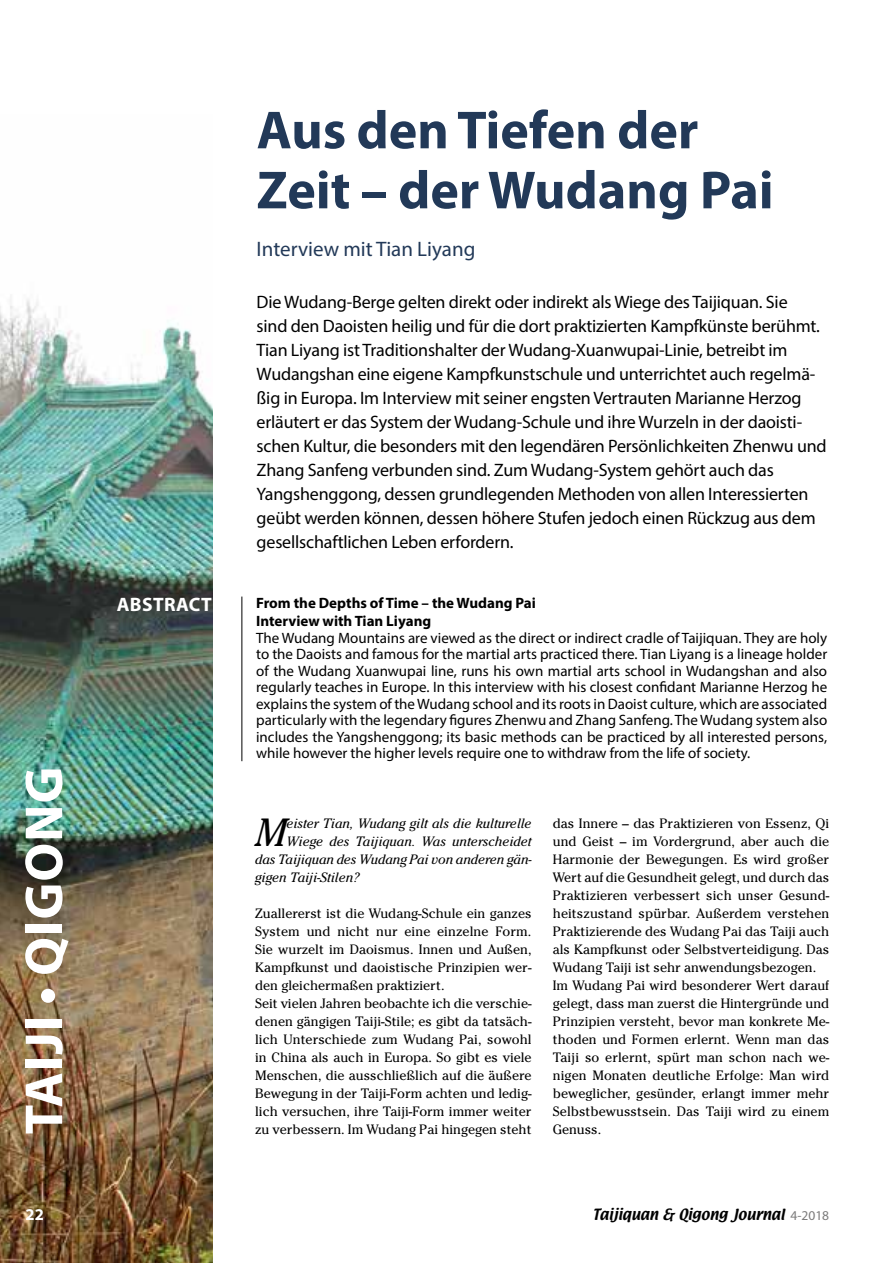
<style>
.page{position:relative;width:893px;height:1263px;background:#fff}
.page>*{position:absolute;margin:0;border:0;box-sizing:border-box;transform-origin:0 0}
.t1{font:700 54px/60px "Myriad Pro";color:#223958}
.t2{font:700 54px "Myriad Pro";letter-spacing:.02em;color:#fff}
.t3{font:italic 39.15px "Cheltenham Std";color:#000}
.t4{font:21px "Myriad Pro";color:#223958}
.t5{font:700 19.5px "Myriad Pro";letter-spacing:.02em;color:#fff}
.t6{font:18px/24px "Myriad Pro";letter-spacing:-.01em;color:#000}
.t7{font:700 16.5px "Myriad Pro";color:#fff}
.t8{font:15px/16.5px "Myriad Pro";color:#000;text-align:justify}
.t9{font:700 15px/18px "Myriad Pro";color:#000}
.t10{font:13.5px/18px "Cheltenham Std";color:#000}
.t11{font:italic 13.5px "Cheltenham Std";color:#000}
.t12{font:13.5px "Textile";color:#000}
.s1{font-family:"Myriad";color:#7c7b7b}
</style>
<div class="page">
<img style="left:0;top:299px;width:213px;height:964px">
<hr style="left:241px;top:596px;width:1px;height:165px;background:#000">
<h1 class="t1" style="left:257px;top:98px;width:518px">Aus den Tiefen der<br>Zeit – der Wudang Pai</h1>
<h3 class="t4" style="left:257px;top:236px;width:220px">Interview mit Tian Liyang</h3>
<h1 class="t2" style="left:9px;top:1134px;width:369px;rotate:-90deg">TAIJI • QIGONG</h1>
<h3 class="t5" style="left:117px;top:592px;width:97px">ABSTRACT</h3>
<p class="t6" style="left:257px;top:290px;width:572px">Die Wudang-Berge gelten direkt oder indirekt als Wiege des Taijiquan. Sie<br>sind den Daoisten heilig und für die dort praktizierten Kampfkünste berühmt.<br>Tian Liyang ist Traditionshalter der Wudang-Xuanwupai-Linie, betreibt im Wudangshan eine eigene Kampfkunstschule und unterrichtet auch regelmä&shy;ßig in Europa. Im Interview mit seiner engsten Vertrauten Marianne Herzog erläutert er das System der Wudang-Schule und ihre Wurzeln in der daoisti&shy;schen Kultur, die besonders mit den legendären Persönlichkeiten Zhenwu und Zhang Sanfeng verbunden sind. Zum Wudang-System gehört auch das Yangshenggong, dessen grundlegenden Methoden von allen Interessierten geübt werden können, dessen höhere Stufen jedoch einen Rückzug aus dem gesellschaftlichen Leben erfordern.</p>
<p class="t9" style="left:256px;top:594px;width:281px">From the Depths of Time – the Wudang Pai<br>Interview with Tian Liyang</p>
<p class="t8" style="left:256px;top:629px;width:573px">The Wudang Mountains are viewed as the direct or indirect cradle of Taijiquan. They are holy to the Daoists and famous for the martial arts practiced there. Tian Liyang is a lineage holder of the Wudang Xuanwupai line, runs his own martial arts school in Wudangshan and also regularly teaches in Europe. In this interview with his closest confidant Marianne Herzog he explains the system of the Wudang school and its roots in Daoist culture, which are associated particularly with the legendary figures Zhenwu and Zhang Sanfeng. The Wudang system also includes the Yangshenggong; its basic methods can be practiced by all interested persons, while however the higher levels require one to withdraw from the life of society.</p>
<p class="t11" style="left:286px;top:815px;width:247px">eister Tian, Wudang gilt als die kulturelle</p>
<p class="t11" style="left:286px;top:833px;width:247px">Wiege des Taijiquan. Was unterscheidet</p>
<p class="t11" style="left:255px;top:851px;width:278px">das Taijiquan des Wudang Pai von anderen gän-</p>
<p class="t11" style="left:255px;top:869px;width:106px">gigen Taiji-Stilen?</p>
<p class="t10" style="left:255px;top:904px;width:278px">Zuallererst ist die Wudang-Schule ein ganzes System und nicht nur eine einzelne Form.<br>Sie wurzelt im Daoismus. Innen und Außen, Kampfkunst und daoistische Prinzipien wer&shy;den gleichermaßen praktiziert.<br>Seit vielen Jahren beobachte ich die verschie&shy;denen gängigen Taiji-Stile; es gibt da tatsäch&shy;lich Unterschiede zum Wudang Pai, sowohl in China als auch in Europa. So gibt es viele Menschen, die ausschließlich auf die äußere Bewegung in der Taiji-Form achten und ledig&shy;lich versuchen, ihre Taiji-Form immer weiter zu verbessern. Im Wudang Pai hingegen steht</p>
<h2 class="t3" style="left:255px;top:809px;width:33px">M</h2>
<p class="t10" style="left:553px;top:814px;width:278px">das Innere – das Praktizieren von Essenz, Qi und Geist – im Vordergrund, aber auch die Harmonie der Bewegungen. Es wird großer Wert auf die Gesundheit gelegt, und durch das Praktizieren verbessert sich unser Gesund&shy;heitszustand spürbar. Außerdem verstehen Praktizierende des Wudang Pai das Taiji auch als Kampfkunst oder Selbstverteidigung. Das Wudang Taiji ist sehr anwendungsbezogen.<br>Im Wudang Pai wird besonderer Wert darauf gelegt, dass man zuerst die Hintergründe und Prinzipien versteht, bevor man konkrete Me&shy;thoden und Formen erlernt. Wenn man das Taiji so erlernt, spürt man schon nach we&shy;nigen Monaten deutliche Erfolge: Man wird beweglicher, gesünder, erlangt immer mehr Selbstbewusstsein. Das Taiji wird zu einem</p>
<p class="t10" style="left:553px;top:1120px;width:50px">Genuss.</p>
<p class="t7" style="left:26px;top:1204px;width:20px">22</p>
<p class="t12" style="left:593px;top:1206px;width:238px">Taijiquan &amp; Qigong Journal <span class="s1">4-2018</span></p>
</div>
